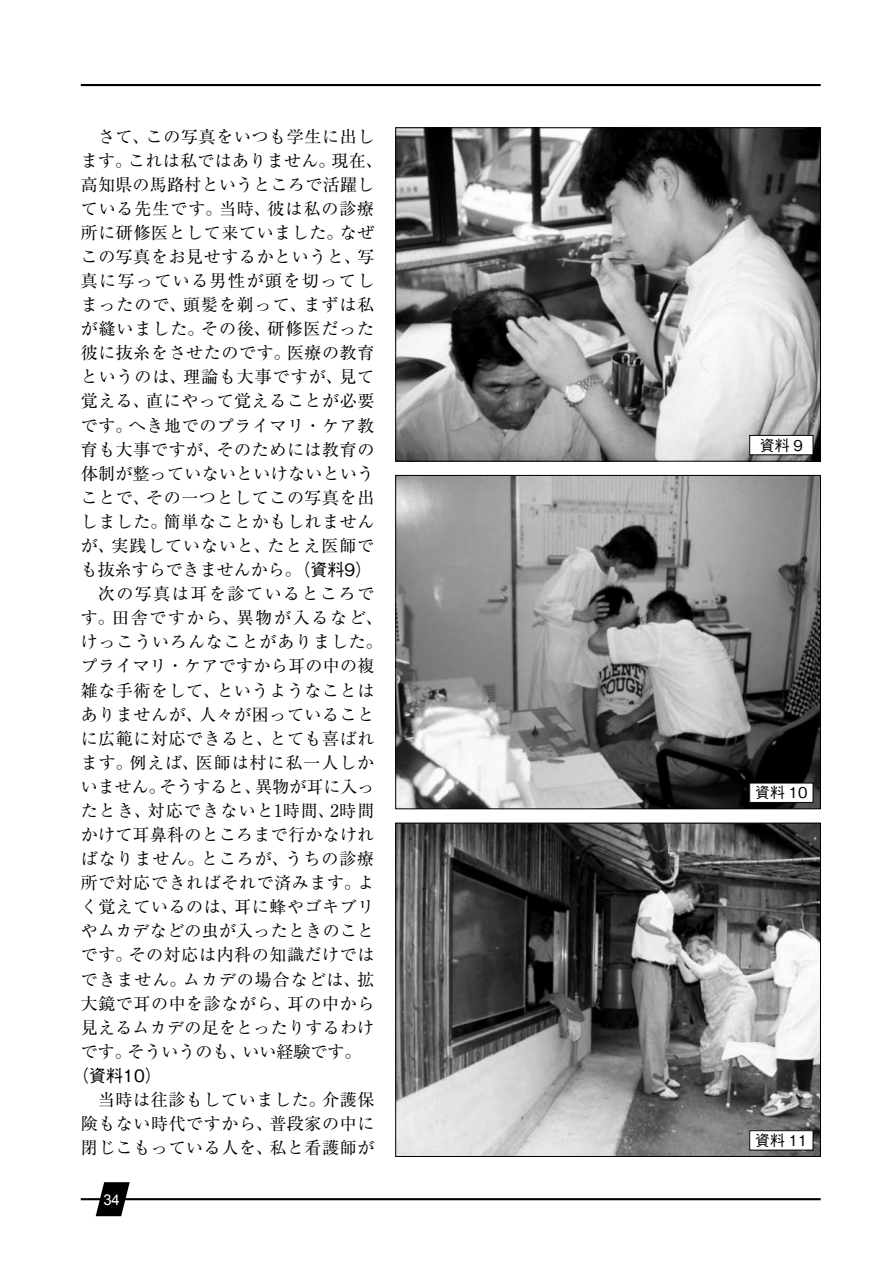
<style>
.page{position:relative;width:893px;height:1263px;background:#fff}
.page>*{position:absolute;margin:0;border:0;box-sizing:border-box;transform-origin:0 0}
.t1{font:16.95px/24.2px "Ryumin Pro";letter-spacing:.035em;color:#000;text-align:justify}
.t2{font:16.95px "Ryumin Pro";letter-spacing:.055em;color:#000}
.t3{font:16.95px "Ryumin Pro";letter-spacing:.015em;color:#000}
.t4{font:16.95px "Ryumin Pro";color:#000}
.t5{font:16.95px "Ryumin Pro";letter-spacing:.065em;color:#000}
.t6{font:16.95px "Ryumin Pro";letter-spacing:.095em;color:#000}
.t7{font:16.95px "Ryumin Pro";letter-spacing:.085em;color:#000}
.t8{font:16.95px "Ryumin Pro";letter-spacing:.09em;color:#000}
.t9{font:500 16.95px "Gothic BBB Pro";color:#000}
.t10{font:500 14.85px "Gothic BBB Pro";color:#000}
.t11{font:14.85px "Arial";color:#fff}
.s1{font-family:"Gothic BBB Pro";font-weight:500}
</style>
<div class="page">
<hr style="left:81px;top:84px;width:740px;height:2px;background:#000">
<hr style="left:81px;top:1198px;width:740px;height:2px;background:#000">
<svg style="left:96px;top:1182px;width:34px;height:34px"></svg>
<img style="left:397px;top:825px;width:422px;height:330px">
<div style="left:395px;top:823px;width:426px;height:334px;border:1px solid #000"></div>
<div style="left:750px;top:1131px;width:63px;height:19px;background:#fff"></div>
<div style="left:749px;top:1130px;width:64px;height:20px;border:1px solid #000"></div>
<img style="left:397px;top:130px;width:422px;height:329px">
<div style="left:395px;top:128px;width:426px;height:333px;border:1px solid #000"></div>
<div style="left:750px;top:435px;width:63px;height:20px;background:#fff"></div>
<div style="left:749px;top:435px;width:64px;height:20px;border:1px solid #000"></div>
<img style="left:397px;top:477px;width:422px;height:330px">
<div style="left:395px;top:475px;width:426px;height:334px;border:1px solid #000"></div>
<div style="left:750px;top:783px;width:63px;height:19px;background:#fff"></div>
<div style="left:749px;top:783px;width:64px;height:20px;border:1px solid #000"></div>
<p class="t1" style="left:98px;top:123px;width:278px">さて、この写真をいつも学生に出し</p>
<p class="t1" style="left:81px;top:147px;width:304px">ます。これは私ではありません。現在、</p>
<p class="t3" style="left:81px;top:171px;width:295px">高知県の馬路村というところで活躍し</p>
<p class="t2" style="left:81px;top:195px;width:295px">ている先生です。当時、彼は私の診療</p>
<p class="t1" style="left:81px;top:219px;width:295px">所に研修医として来ていました。なぜ</p>
<p class="t1" style="left:81px;top:243px;width:295px">この写真をお見せするかというと、写</p>
<p class="t7" style="left:81px;top:267px;width:295px">真に写っている男性が頭を切ってし</p>
<p class="t2" style="left:81px;top:291px;width:295px">まったので、頭髪を剃って、まずは私</p>
<p class="t2" style="left:81px;top:316px;width:295px">が縫いました。その後、研修医だった</p>
<p class="t1" style="left:81px;top:340px;width:295px">彼に抜糸をさせたのです。医療の教育</p>
<p class="t2" style="left:81px;top:364px;width:295px">というのは、理論も大事ですが、見て</p>
<p class="t1" style="left:81px;top:388px;width:295px">覚える、直にやって覚えることが必要</p>
<p class="t1" style="left:81px;top:412px;width:295px">です。へき地でのプライマリ・ケア教</p>
<p class="t1" style="left:81px;top:436px;width:295px">育も大事ですが、そのためには教育の</p>
<p class="t3" style="left:81px;top:460px;width:295px">体制が整っていないといけないという</p>
<p class="t1" style="left:81px;top:484px;width:295px">ことで、その一つとしてこの写真を出</p>
<p class="t1" style="left:81px;top:508px;width:295px">しました。簡単なことかもしれません</p>
<p class="t2" style="left:81px;top:532px;width:295px">が、実践していないと、たとえ医師で</p>
<p class="t4" style="left:81px;top:556px;width:293px">も抜糸すらできませんから。<span class="s1">（資料9）</span></p>
<p class="t8" style="left:98px;top:580px;width:278px">次の写真は耳を診ているところで</p>
<p class="t6" style="left:81px;top:605px;width:304px">す。田舎ですから、異物が入るなど、</p>
<p class="t1" style="left:81px;top:629px;width:304px">けっこういろんなことがありました。</p>
<p class="t3" style="left:81px;top:653px;width:295px">プライマリ・ケアですから耳の中の複</p>
<p class="t1" style="left:81px;top:677px;width:295px">雑な手術をして、というようなことは</p>
<p class="t1" style="left:81px;top:701px;width:295px">ありませんが、人々が困っていること</p>
<p class="t1" style="left:81px;top:725px;width:295px">に広範に対応できると、とても喜ばれ</p>
<p class="t2" style="left:81px;top:749px;width:295px">ます。例えば、医師は村に私一人しか</p>
<p class="t4" style="left:81px;top:773px;width:295px">いません。そうすると、異物が耳に入っ</p>
<p class="t5" style="left:81px;top:797px;width:295px">たとき、対応できないと1時間、2時間</p>
<p class="t3" style="left:81px;top:821px;width:295px">かけて耳鼻科のところまで行かなけれ</p>
<p class="t2" style="left:81px;top:845px;width:295px">ばなりません。ところが、うちの診療</p>
<p class="t1" style="left:81px;top:870px;width:295px">所で対応できればそれで済みます。よ</p>
<p class="t1" style="left:81px;top:894px;width:295px">く覚えているのは、耳に蜂やゴキブリ</p>
<p class="t3" style="left:81px;top:918px;width:295px">やムカデなどの虫が入ったときのこと</p>
<p class="t1" style="left:81px;top:942px;width:295px">です。その対応は内科の知識だけでは</p>
<p class="t2" style="left:81px;top:966px;width:295px">できません。ムカデの場合などは、拡</p>
<p class="t1" style="left:81px;top:990px;width:295px">大鏡で耳の中を診ながら、耳の中から</p>
<p class="t3" style="left:81px;top:1014px;width:295px">見えるムカデの足をとったりするわけ</p>
<p class="t4" style="left:81px;top:1038px;width:282px">です。そういうのも、いい経験です。</p>
<p class="t9" style="left:72px;top:1062px;width:91px">（資料10）</p>
<p class="t1" style="left:81px;top:1086px;width:295px;text-indent:17px">当時は往診もしていました。介護保険もない時代ですから、普段家の中に閉じこもっている人を、私と看護師が</p>
<p class="t11" style="left:103px;top:1189px;width:18px">34</p>
<p class="t10" style="left:760px;top:433px;width:44px">資料 9</p>
<p class="t10" style="left:755px;top:781px;width:54px">資料 10</p>
<p class="t10" style="left:755px;top:1128px;width:54px">資料 11</p>
</div>
